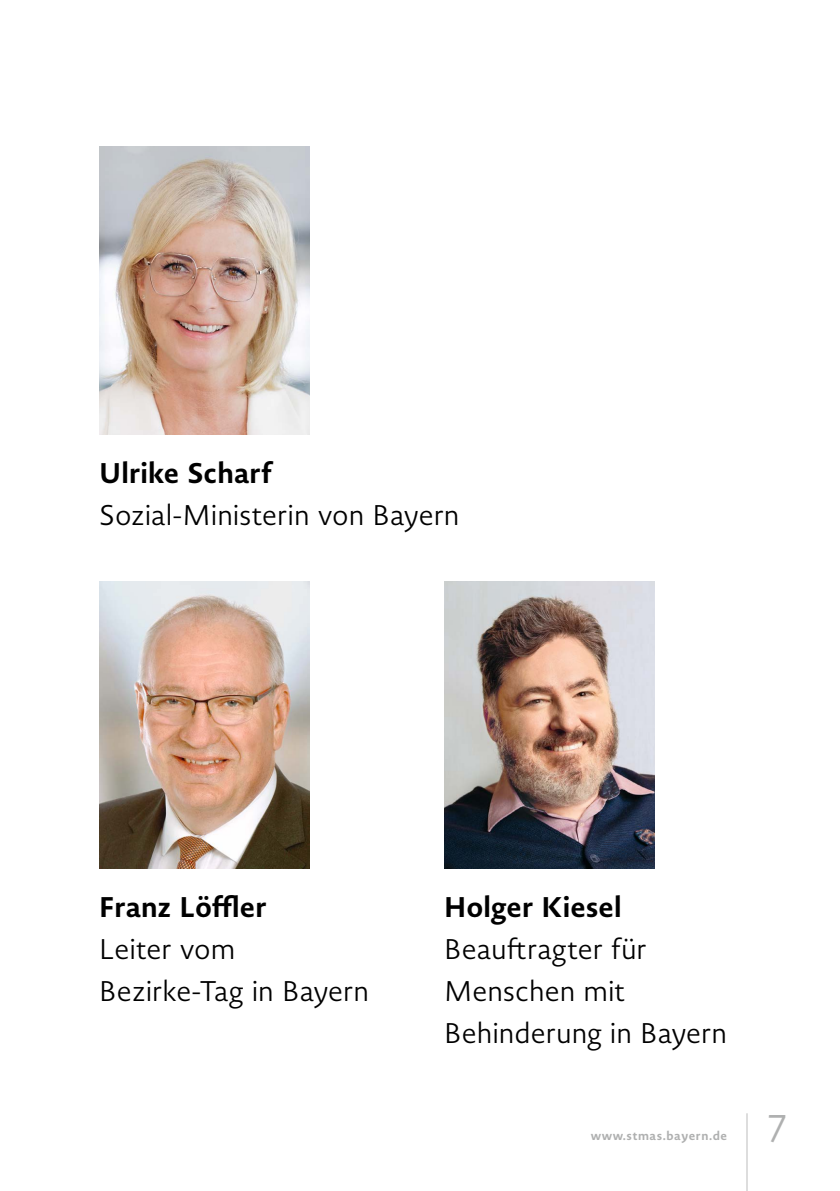
<style>
.page{position:relative;width:840px;height:1191px;background:#fff}
.page>*{position:absolute;margin:0;border:0;box-sizing:border-box;transform-origin:0 0}
.t1{font:300 38px "Novel Sans Pro";color:#afb0b0}
.t2{font:300 28px/42px "Novel Sans Pro";letter-spacing:-.005em;color:#000}
.t3{font:700 28px "Novel Sans Pro";color:#000}
.t4{font:12px "Novel Sans Pro Bold 3";letter-spacing:.045em;color:#afb0b0}
</style>
<div class="page">
<hr style="left:746px;top:1113px;width:1px;height:78px;background:#bcbcbd">
<img style="left:99px;top:581px;width:210px;height:287px">
<img style="left:99px;top:147px;width:210px;height:287px">
<img style="left:444px;top:581px;width:209px;height:287px">
<p class="t3" style="left:99px;top:452px;width:174px">Ulrike Scharf</p>
<p class="t2" style="left:99px;top:494px;width:361px">Sozial-Ministerin von Bayern</p>
<p class="t3" style="left:99px;top:886px;width:169px">Franz Löffler</p>
<p class="t2" style="left:99px;top:928px;width:271px">Leiter vom<br>Bezirke-Tag in Bayern</p>
<p class="t3" style="left:444px;top:886px;width:179px">Holger Kiesel</p>
<p class="t2" style="left:444px;top:928px;width:284px">Beauftragter für<br>Menschen mit<br>Behinderung in Bayern</p>
<p class="t4" style="left:590px;top:1126px;width:138px">www.stmas.bayern.de</p>
<h1 class="t1" style="left:765px;top:1102px;width:24px">7</h1>
</div>
